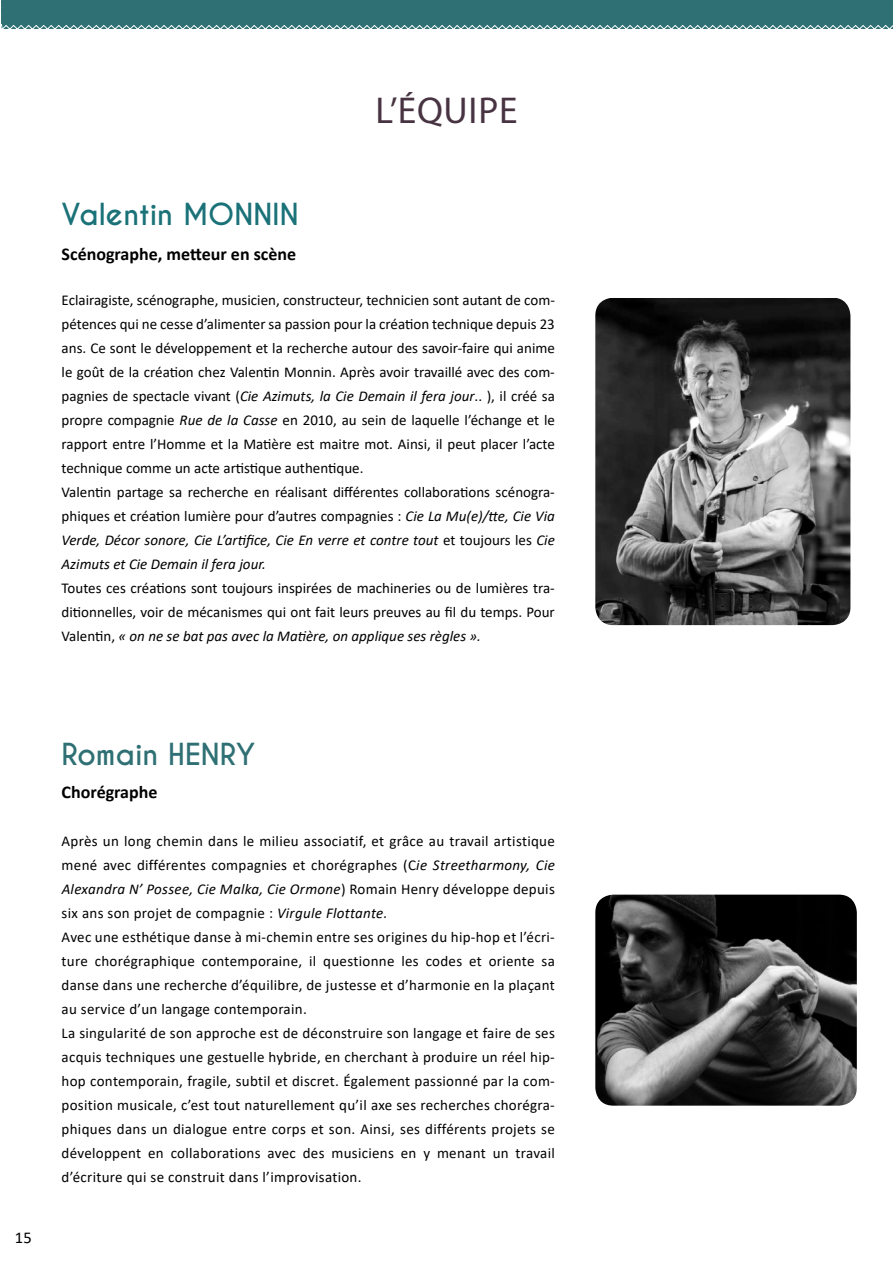
<style>
.page{position:relative;width:893px;height:1263px;background:#fff}
.page>*{position:absolute;margin:0;border:0;box-sizing:border-box;transform-origin:0 0}
.t1{font:37.5px "Myriad Pro";letter-spacing:.02em;color:#473341}
.t2{font:700 28.5px "Caviar Dreams";color:#1a7278}
.t3{font:700 28.5px "Caviar Dreams";color:#2f7074}
.t4{font:700 18px "Calibri";color:#000}
.t5{font:16.5px "Calibri";color:#000}
.t6{font:15px/24px "Calibri";letter-spacing:.01em;color:#000}
.s1{font-style:italic}
</style>
<div class="page">
<img style="left:595px;top:298px;width:255px;height:327px">
<img style="left:595px;top:895px;width:262px;height:211px">
<svg style="left:1px;top:0;width:892px;height:29px;background:#38767a"></svg>
<h1 class="t1" style="left:375px;top:87px;width:144px">L’ÉQUIPE</h1>
<h2 class="t2" style="left:62px;top:197px;width:239px">Valentin MONNIN</h2>
<p class="t4" style="left:62px;top:241px;width:236px">Scénographe, metteur en scène</p>
<p class="t6" style="left:62px;top:288px;width:495px">Eclairagiste, scénographe, musicien, constructeur, technicien sont autant de com&shy;pétences qui ne cesse d’alimenter sa passion pour la création technique depuis 23 ans. Ce sont le développement et la recherche autour des savoir-faire qui anime le goût de la création chez Valentin Monnin. Après avoir travaillé avec des com&shy;pagnies de spectacle vivant (<span class="s1">Cie Azimuts, la Cie Demain il fera jour</span>.. ), il créé sa propre compagnie <span class="s1">Rue de la Casse</span> en 2010, au sein de laquelle l’échange et le rapport entre l’Homme et la Matière est maitre mot. Ainsi, il peut placer l’acte technique comme un acte artistique authentique.<br>Valentin partage sa recherche en réalisant différentes collaborations scénogra&shy;phiques et création lumière pour d’autres compagnies : <span class="s1">Cie La Mu(e)/tte, Cie Via Verde, Décor sonore, Cie L’artifice, Cie En verre et contre tout</span> et toujours les <span class="s1">Cie Azimuts et Cie Demain il fera jour.</span></p>
<p class="t6" style="left:62px;top:576px;width:495px;text-align:justify">Toutes ces créations sont toujours inspirées de machineries ou de lumières tra&shy;ditionnelles, voir de mécanismes qui ont fait leurs preuves au fil du temps. Pour Valentin, <span class="s1">« on ne se bat pas avec la Matière, on applique ses règles ».</span></p>
<p class="t5" style="left:15px;top:1226px;width:18px">15</p>
<h2 class="t3" style="left:62px;top:737px;width:195px">Romain HENRY</h2>
<p class="t4" style="left:62px;top:780px;width:97px">Chorégraphe</p>
<p class="t6" style="left:62px;top:829px;width:495px">Après un long chemin dans le milieu associatif, et grâce au travail artistique mené avec diffé rentes compagnies et chorégraphes (C<span class="s1">ie Streetharmony, Cie Alexandra N’ Possee, Cie Malka, Cie Ormone</span>) Romain Henry développe depuis six ans son projet de compagnie : <span class="s1">Virgule Flottante.<br></span>Avec une esthétique danse à mi-chemin entre ses origines du hip-hop et l’écri&shy;ture chorégraphique contemporaine, il questionne les codes et oriente sa danse dans une recherche d’équilibre, de justesse et d’harmonie en la plaçant au service d’un langage contemporain.<br>La singularité de son approche est de déconstruire son langage et faire de ses acquis techniques une gestuelle hybride, en cherchant à produire un réel hip&shy;hop contemporain, fragile, subtil et discret. Également passionné par la com&shy;position musicale, c’est tout naturellement qu’il axe ses recherches chorégra&shy;phiques dans un dialogue entre corps et son. Ainsi, ses différents projets se développent en collaborations avec des musiciens en y menant un travail d’écriture qui se construit dans l’improvisation.</p>
</div>
